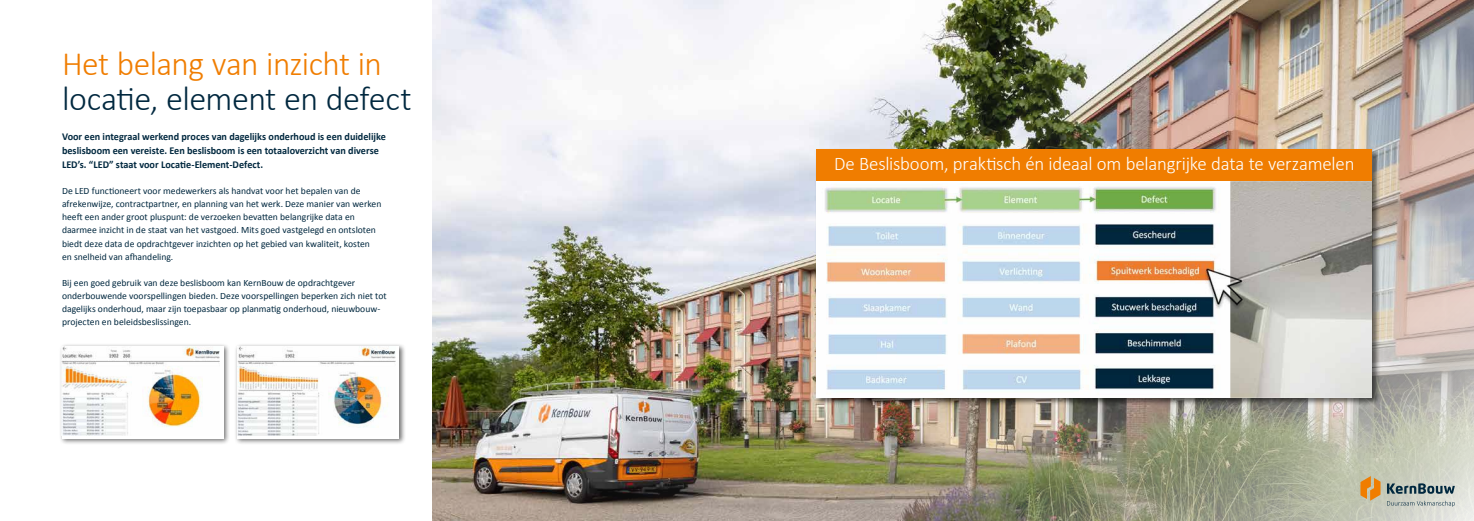
<style>
.page{position:relative;width:1474px;height:521px;background:#fff}
.page>*{position:absolute;margin:0;border:0;box-sizing:border-box;transform-origin:0 0}
.t1{font:300 34.12px "Calibri";letter-spacing:-.015em;color:#00283f}
.t2{font:300 34.12px "Calibri";letter-spacing:-.02em;color:#f07d00}
.t3{font:300 19.25px "Calibri";letter-spacing:-.01em;color:#fff}
.t4{font:700 10.5px/14px "Calibri";color:#00283f}
.t5{font:9.62px/13.1px "Calibri";color:#00283f}
</style>
<div class="page">
<img style="left:432px;top:0;width:1041px;height:521px">
<svg style="left:1386px;top:501px;width:68px;height:6px"></svg>
<svg style="left:1386px;top:483px;width:68px;height:11px"></svg>
<svg style="left:1360px;top:476px;width:20px;height:25px"></svg>
<div style="left:59px;top:343px;width:171px;height:102px;background:#000;opacity:.55"></div>
<div style="left:62px;top:347px;width:161px;height:92px;background:#fff"></div>
<img style="left:62px;top:347px;width:158px;height:89px">
<div style="left:234px;top:343px;width:172px;height:102px;background:#000;opacity:.55"></div>
<div style="left:237px;top:347px;width:162px;height:92px;background:#fff"></div>
<img style="left:237px;top:347px;width:158px;height:88px">
<div style="left:815px;top:148px;width:565px;height:258px;background:#000;opacity:.55"></div>
<img style="left:816px;top:183px;width:414px;height:215px">
<img style="left:1230px;top:181px;width:142px;height:217px">
<div style="left:816px;top:150px;width:555px;height:31px;background:#f07d00"></div>
<h1 class="t2" style="left:62px;top:52px;width:321px">Het belang van inzicht in</h1>
<h1 class="t1" style="left:62px;top:78px;width:351px">locatie, element en defect</h1>
<p class="t4" style="left:62px;top:129px;width:325px">Voor een integraal werkend proces van dagelijks onderhoud is een duidelijke beslisboom een vereiste. Een beslisboom is een totaaloverzicht van diverse<br>LED’s. “LED” staat voor Locatie-Element-Defect.</p>
<p class="t5" style="left:62px;top:184px;width:321px">De LED functioneert voor medewerkers als handvat voor het bepalen van de afrekenwijze, contractpartner, en planning van het werk. Deze manier van werken heeft een ander groot pluspunt: de verzoeken bevatten belangrijke data en daarmee inzicht in de staat van het vastgoed. Mits goed vastgelegd en ontsloten biedt deze data de opdrachtgever inzichten op het gebied van kwaliteit, kosten en snelheid van afhandeling.</p>
<p class="t5" style="left:62px;top:276px;width:326px">Bij een goed gebruik van deze beslisboom kan KernBouw de opdrachtgever onderbouwende voorspellingen bieden. Deze voorspellingen beperken zich niet tot dagelijks onderhoud, maar zijn toepasbaar op planmatig onderhoud, nieuwbouw&shy;projecten en beleidsbeslissingen.</p>
<h2 class="t3" style="left:834px;top:152px;width:522px">De Beslisboom, praktisch én ideaal om belangrijke data te verzamelen</h2>
</div>
